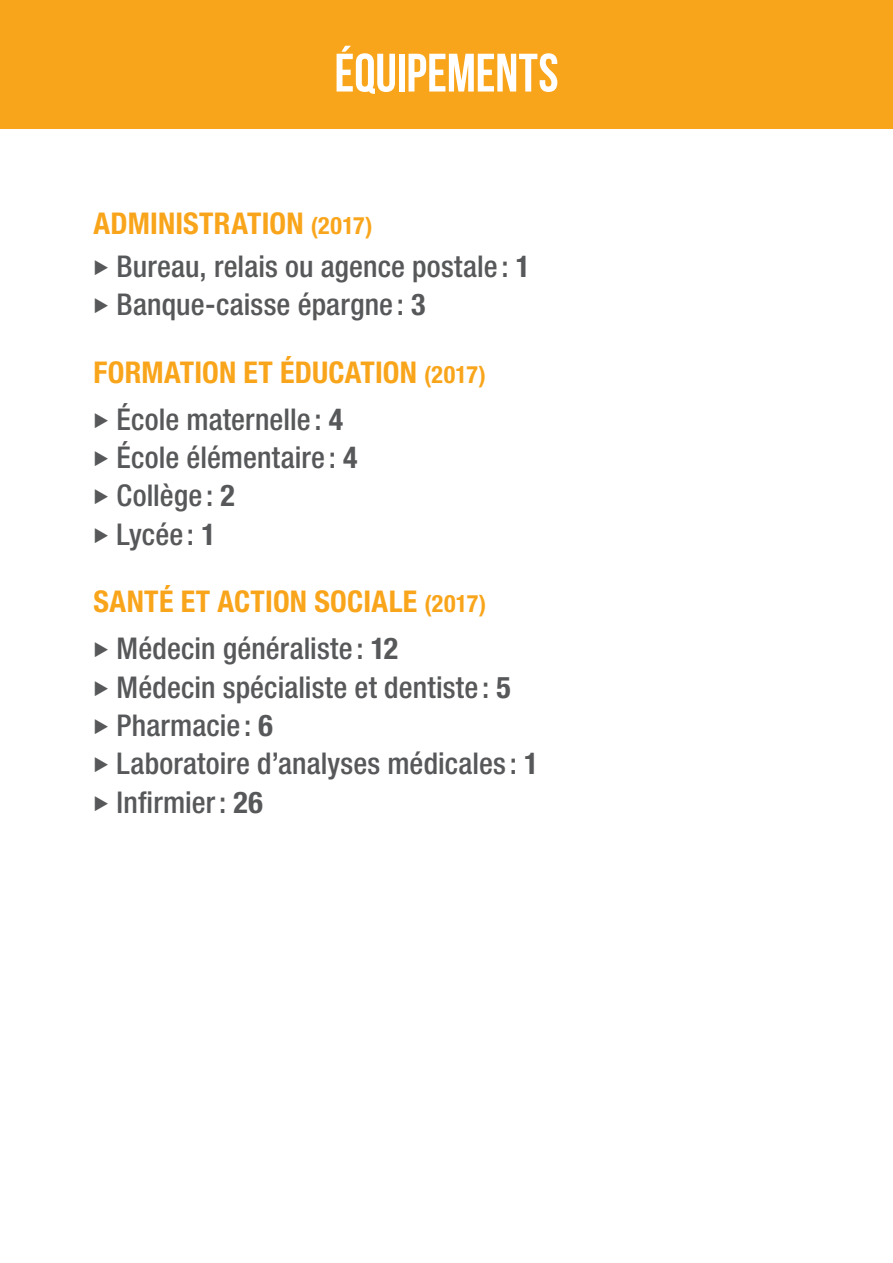
<style>
.page{position:relative;width:893px;height:1263px;background:#fff}
.page>*{position:absolute;margin:0;border:0;box-sizing:border-box;transform-origin:0 0}
.thématique{font:700 54px "Bebas Neue";letter-spacing:-.005em;color:#fff}
.texte_indicateurs{font:500 condensed 30px "Helvetica Neue";letter-spacing:.005em;color:#57585a}
.titre_indicateurs{font:700 condensed 30px "Helvetica Neue LT Std";letter-spacing:.01em;color:#f9a51b}
.s1{font-size:24px}
.s2{font-family:"Helvetica Neue LT Std";font-weight:700}
</style>
<div class="page">
<div style="left:0;top:0;width:893px;height:128px;background:#f9a51b"></div>
<p class="thématique" style="left:334px;top:43px;width:226px">ÉQUIPEMENTS</p>
<p class="titre_indicateurs" style="left:94px;top:205px;width:280px">ADMINISTRATION <span class="s1">(2017)</span></p>
<p class="texte_indicateurs" style="left:94px;top:248px;width:438px">◆ Bureau, relais ou agence postale : <span class="s2">1</span></p>
<p class="texte_indicateurs" style="left:94px;top:287px;width:334px">◆ Banque-caisse épargne : <span class="s2">3</span></p>
<p class="titre_indicateurs" style="left:94px;top:354px;width:394px">FORMATION ET ÉDUCATION <span class="s1">(2017)</span></p>
<p class="texte_indicateurs" style="left:94px;top:401px;width:251px">◆ École maternelle : <span class="s2">4</span></p>
<p class="texte_indicateurs" style="left:94px;top:439px;width:266px">◆ École élémentaire : <span class="s2">4</span></p>
<p class="texte_indicateurs" style="left:94px;top:478px;width:143px">◆ Collège : <span class="s2">2</span></p>
<p class="texte_indicateurs" style="left:94px;top:516px;width:124px">◆ Lycée : <span class="s2">1</span></p>
<p class="titre_indicateurs" style="left:94px;top:583px;width:394px">SANTÉ ET ACTION SOCIALE <span class="s1">(2017)</span></p>
<p class="texte_indicateurs" style="left:94px;top:631px;width:306px">◆ Médecin généraliste : <span class="s2">12</span></p>
<p class="texte_indicateurs" style="left:94px;top:669px;width:419px">◆ Médecin spécialiste et dentiste : <span class="s2">5</span></p>
<p class="texte_indicateurs" style="left:94px;top:707px;width:181px">◆ Pharmacie : <span class="s2">6</span></p>
<p class="texte_indicateurs" style="left:94px;top:746px;width:446px">◆ Laboratoire d’analyses médicales : <span class="s2">1</span></p>
<p class="texte_indicateurs" style="left:94px;top:784px;width:171px">◆ Infirmier: <span class="s2">26</span></p>
</div>
